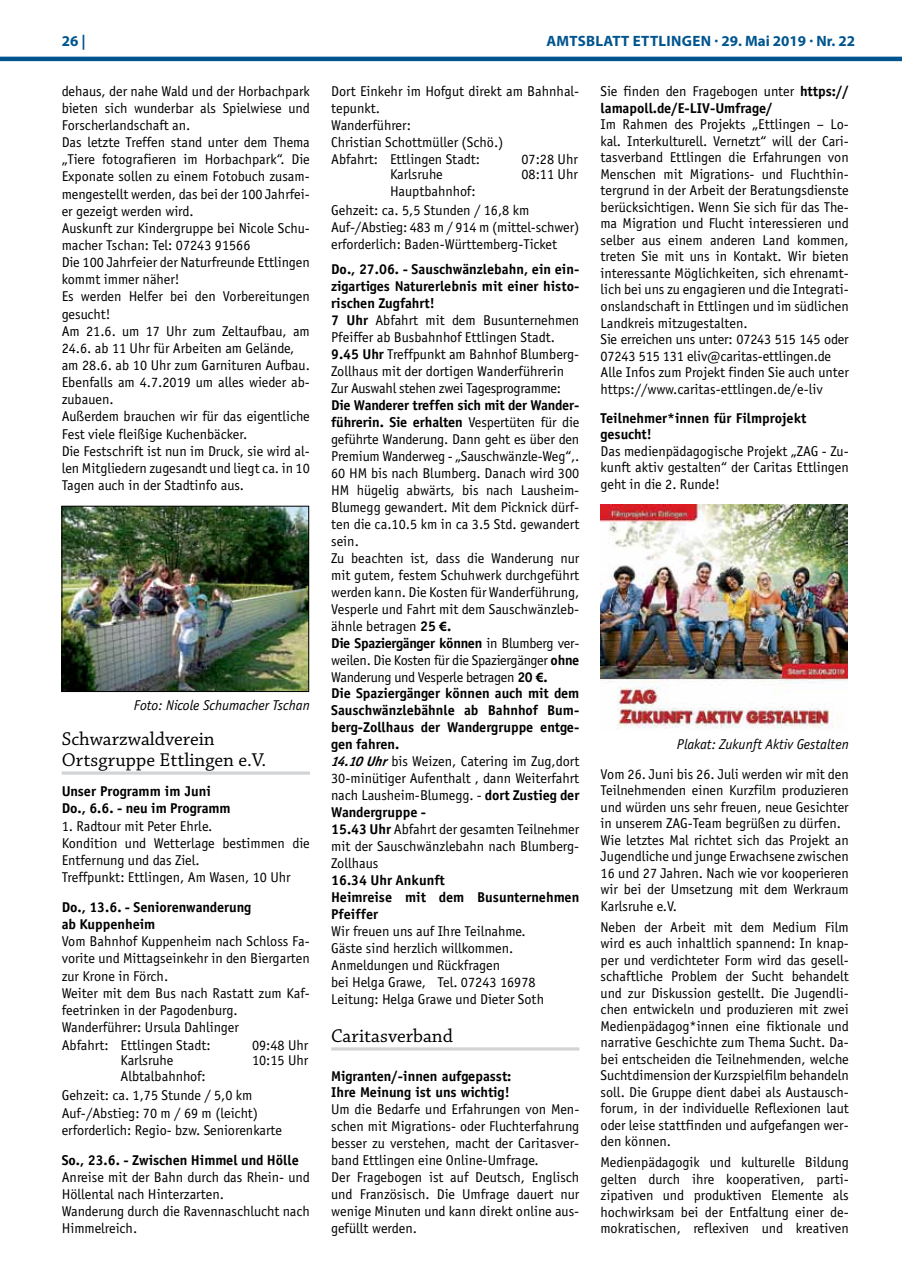
<style>
.page{position:relative;width:902px;height:1280px;background:#fff}
.page>*{position:absolute;margin:0;border:0;box-sizing:border-box;transform-origin:0 0}
.t1{font:19.5px/21.6px "Chaparral Pro";color:#000}
.t2{font:700 15px "Myriad Pro";letter-spacing:.02em;color:#00558f}
.t3{font:14.25px/17px "Officina Sans";color:#000}
.t4{font:700 14.25px/17px "Officina Sans";color:#000}
.t5{font:italic 14.25px "Officina Sans";color:#000}
.s1{font-weight:400}
.s2{font-weight:700}
.s3{font-family:"Myriad Pro";font-weight:700}
.s4{font-weight:700;font-style:italic}
</style>
<div class="page">
<hr style="left:0;top:57px;width:901px;height:4px;background:#00558f">
<img style="left:600px;top:504px;width:247px;height:225px">
<svg style="left:62px;top:771px;width:248px;height:4px"></svg>
<img style="left:64px;top:508px;width:243px;height:182px">
<div style="left:62px;top:506px;width:247px;height:186px;border:1px solid #000"></div>
<hr style="left:331px;top:1047px;width:248px;height:3px;background:#d1d3d4">
<p class="t2" style="left:62px;top:31px;width:25px">26 |</p>
<p class="t2" style="left:546px;top:31px;width:310px">AMTSBLATT ETTLINGEN · 29. MAI 2019 · NR. 22</p>
<p class="t4" style="left:600px;top:83px;width:250px;line-height:16.5px"><span class="s1">Sie finden den Fragebogen unter</span> https:// lamapoll.de/E-LIV-Umfrage/</p>
<p class="t3" style="left:600px;top:116px;width:250px;line-height:16.5px">Im Rahmen des Projekts „Ettlingen – Lo&shy;kal. Interkulturell. Vernetzt“ will der Cari&shy;tasverband Ettlingen die Erfahrungen von Menschen mit Migrations- und Fluchthin&shy;tergrund in der Arbeit der Beratungsdienste berücksichtigen. Wenn Sie sich für das The&shy;ma Migration und Flucht interessieren und selber aus einem anderen Land kommen, treten Sie mit uns in Kontakt. Wir bieten interessante Möglichkeiten, sich ehrenamt&shy;lich bei uns zu engagieren und die Integrati&shy;onslandschaft in Ettlingen und im südlichen Landkreis mitzugestalten.<br>Sie erreichen uns unter: 07243 515 145 oder 07243 515 131 eliv@caritas-ettlingen.de Alle Infos zum Projekt finden Sie auch unter https://www.caritas-ettlingen.de/e-liv</p>
<p class="t4" style="left:600px;top:410px;width:207px;line-height:16.5px">Teilnehmer*innen für Filmprojekt gesucht!</p>
<p class="t3" style="left:600px;top:443px;width:250px;line-height:16.5px;text-align:justify">Das medienpädagogische Projekt „ZAG - Zu&shy;kunft aktiv gestalten“ der Caritas Ettlingen geht in die 2. Runde!</p>
<p class="t3" style="left:62px;top:82px;width:250px">dehaus, der nahe Wald und der Horbachpark bieten sich wunderbar als Spielwiese und Forscherlandschaft an.<br>Das letzte Treffen stand unter dem Thema „Tiere fotografieren im Horbachpark“. Die Exponate sollen zu einem Fotobuch zusam&shy;mengestellt werden, das bei der 100 Jahrfei&shy;er gezeigt werden wird.<br>Auskunft zur Kindergruppe bei Nicole Schu&shy;macher Tschan: Tel: 07243 91566<br>Die 100 Jahrfeier der Naturfreunde Ettlingen kommt immer näher!<br>Es werden Helfer bei den Vorbereitungen gesucht!<br>Am 21.6. um 17 Uhr zum Zeltaufbau, am 24.6. ab 11 Uhr für Arbeiten am Gelände, am 28.6. ab 10 Uhr zum Garnituren Aufbau.<br>Ebenfalls am 4.7.2019 um alles wieder ab&shy;zubauen.<br>Außerdem brauchen wir für das eigentliche Fest viele fleißige Kuchenbäcker.<br>Die Festschrift ist nun im Druck, sie wird al&shy;len Mitgliedern zugesandt und liegt ca. in 10<br>Tagen auch in der Stadtinfo aus.</p>
<p class="t3" style="left:331px;top:82px;width:250px">Dort Einkehr im Hofgut direkt am Bahnhal&shy;tepunkt.<br>Wanderführer:<br>Christian Schottmüller (Schö.)<br>Abfahrt: Ettlingen Stadt:</p>
<p class="t3" style="left:521px;top:151px;width:58px">07:28 Uhr</p>
<p class="t3" style="left:390px;top:166px;width:87px;line-height:16.5px">Karlsruhe<br>Hauptbahnhof:</p>
<p class="t3" style="left:521px;top:166px;width:58px">08:11 Uhr</p>
<p class="t3" style="left:331px;top:201px;width:250px">Gehzeit: ca. 5,5 Stunden / 16,8 km<br>Auf-/Abstieg: 483 m / 914 m (mittel-schwer) erforderlich: Baden-Württemberg-Ticket</p>
<p class="t3" style="left:331px;top:261px;width:250px"><span class="s2">Do., 27.06. - Sauschwänzlebahn, ein ein&shy;zigartiges Naturerlebnis mit einer histo&shy;rischen Zugfahrt!<br>7 Uhr</span> Abfahrt mit dem Busunternehmen Pfeiffer ab Busbahnhof Ettlingen Stadt.<br><span class="s2">9.45 Uhr</span> Treffpunkt am Bahnhof Blumberg-Zollhaus mit der dortigen Wanderführerin Zur Auswahl stehen zwei Tagesprogramme:</p>
<p class="t3" style="left:331px;top:397px;width:250px"><span class="s2">Die Wanderer treffen sich mit der Wander&shy;führerin. Sie erhalten</span> Vespertüten für die geführte Wanderung. Dann geht es über den Premium Wanderweg - „Sauschwänzle-Weg“,.<br>60 HM bis nach Blumberg. Danach wird 300<br>HM hügelig abwärts, bis nach Lausheim-Blumegg gewandert. Mit dem Picknick dürf&shy;ten die ca.10.5 km in ca 3.5 Std. gewandert sein.<br>Zu beachten ist, dass die Wanderung nur mit gutem, festem Schuhwerk durchgeführt werden kann. Die Kosten für Wanderführung, Vesperle und Fahrt mit dem Sauschwänzleb&shy;ähnle betragen <span class="s2">25</span> <span class="s3">€</span><span class="s2">.<br>Die Spaziergänger können</span> in Blumberg ver&shy;weilen. Die Kosten für die Spaziergänger <span class="s2">ohne </span>Wanderung und Vesperle betragen <span class="s2">20</span> <span class="s3">€</span><span class="s2">.<br>Die Spaziergänger können auch mit dem Sauschwänzlebähnle ab Bahnhof Bum&shy;berg-Zollhaus der Wandergruppe entge&shy;gen fahren.<br></span><span class="s4">14.10 Uhr</span> bis Weizen, Catering im Zug,dort 30-minütiger Aufenthalt , dann Weiterfahrt nach Lausheim-Blumegg. - <span class="s2">dort Zustieg der Wandergruppe -<br>15.43 Uhr</span> Abfahrt der gesamten Teilnehmer mit der Sauschwänzlebahn nach Blumberg-Zollhaus</p>
<p class="t4" style="left:331px;top:871px;width:250px">16.34 Uhr Ankunft<br>Heimreise mit dem Busunternehmen<br>Pfeiffer</p>
<p class="t3" style="left:331px;top:923px;width:214px">Wir freuen uns auf Ihre Teilnahme.<br>Gäste sind herzlich willkommen.<br>Anmeldungen und Rückfragen<br>bei Helga Grawe, Tel. 07243 16978<br>Leitung: Helga Grawe und Dieter Soth</p>
<h1 class="t1" style="left:331px;top:1026px;width:123px">Caritasverband</h1>
<p class="t4" style="left:331px;top:1067px;width:182px">Migranten/-innen aufgepasst:<br>Ihre Meinung ist uns wichtig!</p>
<p class="t3" style="left:331px;top:1101px;width:250px">Um die Bedarfe und Erfahrungen von Men&shy;schen mit Migrations- oder Fluchterfahrung besser zu verstehen, macht der Caritasver&shy;band Ettlingen eine Online-Umfrage.<br>Der Fragebogen ist auf Deutsch, Englisch und Französisch. Die Umfrage dauert nur wenige Minuten und kann direkt online aus&shy;gefüllt werden.</p>
<p class="t5" style="left:134px;top:697px;width:177px">Foto: Nicole Schumacher Tschan</p>
<h1 class="t1" style="left:62px;top:728px;width:206px">Schwarzwaldverein<br>Ortsgruppe Ettlingen e.V.</h1>
<p class="t4" style="left:62px;top:783px;width:170px">Unser Programm im Juni<br>Do., 6.6. - neu im Programm</p>
<p class="t3" style="left:62px;top:817px;width:250px">1. Radtour mit Peter Ehrle.<br>Kondition und Wetterlage bestimmen die Entfernung und das Ziel.<br>Treffpunkt: Ettlingen, Am Wasen, 10 Uhr</p>
<p class="t4" style="left:62px;top:898px;width:191px">Do., 13.6. - Seniorenwanderung ab Kuppenheim</p>
<p class="t3" style="left:62px;top:933px;width:250px">Vom Bahnhof Kuppenheim nach Schloss Fa&shy;vorite und Mittagseinkehr in den Biergarten zur Krone in Förch.<br>Weiter mit dem Bus nach Rastatt zum Kaf&shy;feetrinken in der Pagodenburg.<br>Wanderführer: Ursula Dahlinger<br>Abfahrt: Ettlingen Stadt:</p>
<p class="t5" style="left:676px;top:736px;width:173px">Plakat: Zukunft Aktiv Gestalten</p>
<p class="t3" style="left:600px;top:766px;width:250px;line-height:16.5px">Vom 26. Juni bis 26. Juli werden wir mit den Teilnehmenden einen Kurzfilm produzieren und würden uns sehr freuen, neue Gesichter in unserem ZAG-Team begrüßen zu dürfen.<br>Wie letztes Mal richtet sich das Projekt an Jugendliche und junge Erwachsene zwischen 16 und 27 Jahren. Nach wie vor kooperieren wir bei der Umsetzung mit dem Werkraum Karlsruhe e.V.</p>
<p class="t3" style="left:600px;top:918px;width:250px;line-height:16.5px;text-align:justify">Neben der Arbeit mit dem Medium Film wird es auch inhaltlich spannend: In knap&shy;per und verdichteter Form wird das gesell&shy;schaftliche Problem der Sucht behandelt und zur Diskussion gestellt. Die Jugendli&shy;chen entwickeln und produzieren mit zwei Medienpädagog*innen eine fiktionale und narrative Geschichte zum Thema Sucht. Da&shy;bei entscheiden die Teilnehmenden, welche Suchtdimension der Kurzspielfilm behandeln soll. Die Gruppe dient dabei als Austausch&shy;forum, in der individuelle Reflexionen laut oder leise stattfinden und aufgefangen wer&shy;den können.</p>
<p class="t3" style="left:600px;top:1154px;width:250px;line-height:16.5px;text-align:justify">Medienpädagogik und kulturelle Bildung gelten durch ihre kooperativen, parti&shy;zipativen und produktiven Elemente als hochwirksam bei der Entfaltung einer de&shy;mokratischen, reflexiven und kreativen</p>
<p class="t3" style="left:252px;top:1036px;width:58px">09:48 Uhr</p>
<p class="t3" style="left:120px;top:1051px;width:87px;line-height:16.5px">Karlsruhe<br>Albtalbahnhof:</p>
<p class="t3" style="left:252px;top:1051px;width:58px">10:15 Uhr</p>
<p class="t3" style="left:62px;top:1087px;width:222px">Gehzeit: ca. 1,75 Stunde / 5,0 km<br>Auf-/Abstieg: 70 m / 69 m (leicht) erforderlich: Regio- bzw. Seniorenkarte</p>
<p class="t4" style="left:62px;top:1151px;width:238px">So., 23.6. - Zwischen Himmel und Hölle</p>
<p class="t3" style="left:62px;top:1168px;width:250px">Anreise mit der Bahn durch das Rhein- und<br>Höllental nach Hinterzarten.<br>Wanderung durch die Ravennaschlucht nach<br>Himmelreich.</p>
</div>
